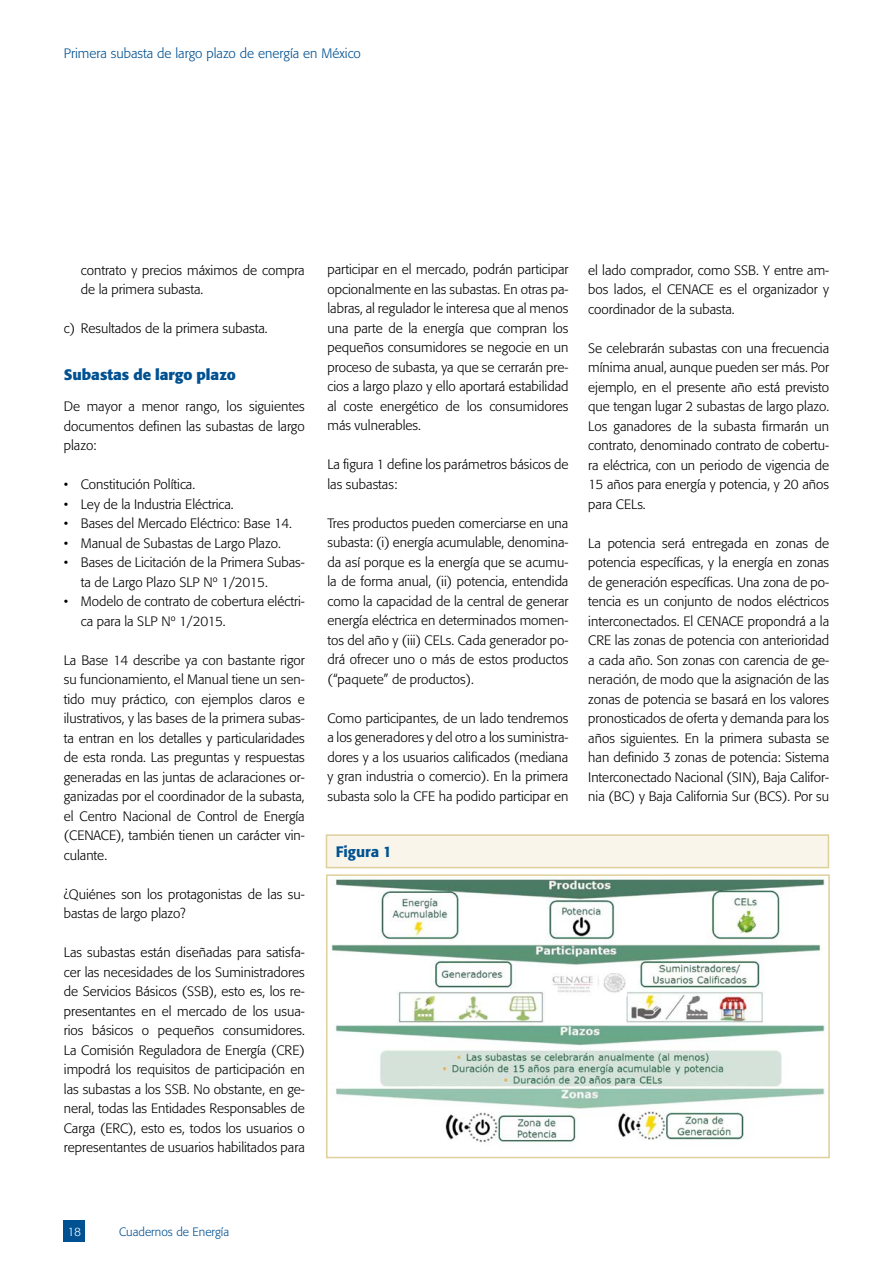
<style>
.page{position:relative;width:893px;height:1263px;background:#fff}
.page>*{position:absolute;margin:0;border:0;box-sizing:border-box;transform-origin:0 0}
.t1{font:700 15px "Formata";color:#005192}
.t2{font:500 15px "Formata";color:#005192}
.t3{font:300 13.5px/19.5px "Formata";color:#000;text-align:justify}
.t4{font:300 13.5px "Formata";color:#005192}
.t5{font:300 12px "Formata";color:#005192}
.t6{font:300 12px "Formata";color:#fff}
</style>
<div class="page">
<div style="left:64px;top:1220px;width:21px;height:22px;background:#005192"></div>
<div style="left:326px;top:835px;width:502px;height:33px;background:#f9f5ea"></div>
<div style="left:326px;top:834px;width:503px;height:34px;border:2px solid #dfcf9b"></div>
<img style="left:331px;top:879px;width:495px;height:264px">
<div style="left:326px;top:874px;width:504px;height:284px;border:2px solid #dfcf9b"></div>
<p class="t4" style="left:64px;top:46px;width:299px">Primera subasta de largo plazo de energía en México</p>
<p class="t3" style="left:81px;top:260px;width:225px">contrato y precios máximos de compra de la primera subasta.</p>
<p class="t3" style="left:64px;top:319px;width:205px">c) Resultados de la primera subasta.</p>
<p class="t1" style="left:64px;top:365px;width:174px">Subastas de largo plazo</p>
<p class="t3" style="left:64px;top:397px;width:242px">De mayor a menor rango, los siguientes documentos definen las subastas de largo plazo:</p>
<p class="t3" style="left:64px;top:475px;width:133px">• Constitución Política.</p>
<p class="t3" style="left:64px;top:494px;width:171px">• Ley de la Industria Eléctrica.</p>
<p class="t3" style="left:64px;top:514px;width:230px">• Bases del Mercado Eléctrico: Base 14.</p>
<p class="t3" style="left:64px;top:533px;width:219px">• Manual de Subastas de Largo Plazo.</p>
<p class="t3" style="left:81px;top:553px;width:225px;text-indent:-17px">• Bases de Licitación de la Primera Subas&shy;ta de Largo Plazo SLP Nº 1/2015.</p>
<p class="t3" style="left:81px;top:592px;width:225px;text-indent:-17px">• Modelo de contrato de cobertura eléctri&shy;ca para la SLP Nº 1/2015.</p>
<p class="t3" style="left:64px;top:650px;width:243px">La Base 14 describe ya con bastante rigor su funcionamiento, el Manual tiene un sen&shy;tido muy práctico, con ejemplos claros e ilustrativos, y las bases de la primera subas&shy;ta entran en los detalles y particularidades de esta ronda. Las preguntas y respuestas generadas en las juntas de aclaraciones or&shy;ganizadas por el coordinador de la subasta, el Centro Nacional de Control de Energía (CENACE), también tienen un carácter vin&shy;culante.</p>
<p class="t3" style="left:64px;top:884px;width:242px">¿Quiénes son los protagonistas de las su&shy;bastas de largo plazo?</p>
<p class="t3" style="left:64px;top:943px;width:243px">Las subastas están diseñadas para satisfa&shy;cer las necesidades de los Suministradores de Servicios Básicos (SSB), esto es, los re&shy;presentantes en el mercado de los usua&shy;rios básicos o pequeños consumidores.<br>La Comisión Reguladora de Energía (CRE) impodrá los requisitos de participación en las subastas a los SSB. No obstante, en ge&shy;neral, todas las Entidades Responsables de Carga (ERC), esto es, todos los usuarios o representantes de usuarios habilitados para</p>
<p class="t3" style="left:327px;top:260px;width:242px">participar en el mercado, podrán participar opcionalmente en las subastas. En otras pa&shy;labras, al regulador le interesa que al menos una parte de la energía que compran los pequeños consumidores se negocie en un proceso de subasta, ya que se cerrarán pre&shy;cios a largo plazo y ello aportará estabilidad al coste energético de los consumidores más vulnerables.</p>
<p class="t3" style="left:327px;top:455px;width:242px">La figura 1 define los parámetros básicos de las subastas:</p>
<p class="t3" style="left:327px;top:514px;width:242px">Tres productos pueden comerciarse en una subasta: (i) energía acumulable, denomina&shy;da así porque es la energía que se acumu&shy;la de forma anual, (ii) potencia, entendida como la capacidad de la central de generar energía eléctrica en determinados momen&shy;tos del año y (iii) CELs. Cada generador po&shy;drá ofrecer uno o más de estos productos (“paquete” de productos).</p>
<p class="t3" style="left:327px;top:708px;width:242px">Como participantes, de un lado tendremos a los generadores y del otro a los suministra&shy;dores y a los usuarios calificados (mediana y gran industria o comercio). En la primera subasta solo la CFE ha podido participar en</p>
<p class="t2" style="left:336px;top:843px;width:58px">Figura 1</p>
<p class="t3" style="left:588px;top:260px;width:242px">el lado comprador, como SSB. Y entre am&shy;bos lados, el CENACE es el organizador y coordinador de la subasta.</p>
<p class="t3" style="left:588px;top:338px;width:242px">Se celebrarán subastas con una frecuencia mínima anual, aunque pueden ser más. Por ejemplo, en el presente año está previsto que tengan lugar 2 subastas de largo plazo.<br>Los ganadores de la subasta firmarán un contrato, denominado contrato de cobertu&shy;ra eléctrica, con un periodo de vigencia de 15 años para energía y potencia, y 20 años para CELs.</p>
<p class="t3" style="left:588px;top:533px;width:243px">La potencia será entregada en zonas de potencia específicas, y la energía en zonas de generación específicas. Una zona de po&shy;tencia es un conjunto de nodos eléctricos interconectados. El CENACE propondrá a la CRE las zonas de potencia con anterioridad a cada año. Son zonas con carencia de ge&shy;neración, de modo que la asignación de las zonas de potencia se basará en los valores pronosticados de oferta y demanda para los años siguientes. En la primera subasta se han definido 3 zonas de potencia: Sistema Interconectado Nacional (SIN), Baja Califor&shy;nia (BC) y Baja California Sur (BCS). Por su</p>
<p class="t6" style="left:68px;top:1224px;width:15px">18</p>
<p class="t5" style="left:119px;top:1224px;width:112px">Cuadernos de Energía</p>
</div>
